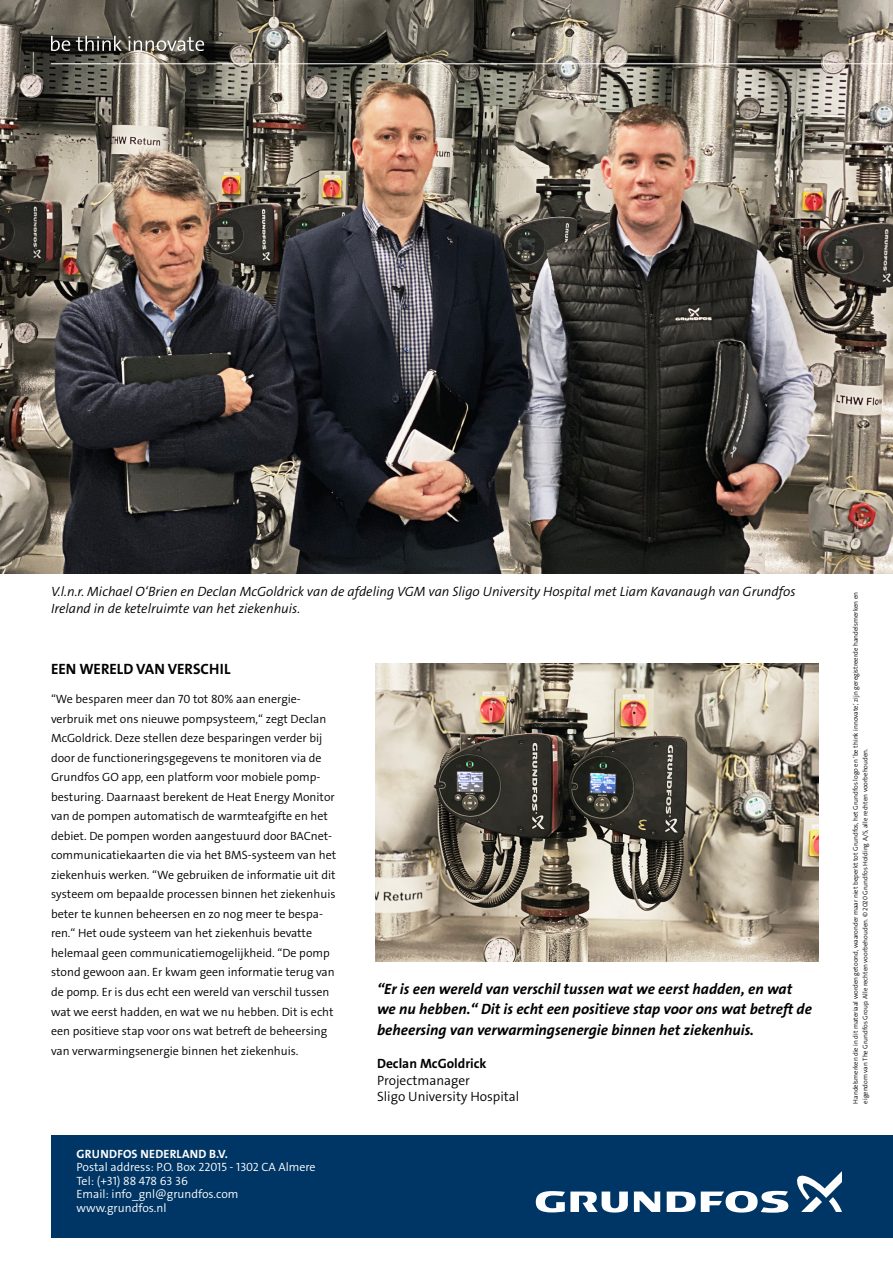
<style>
.page{position:relative;width:893px;height:1263px;background:#fff}
.page>*{position:absolute;margin:0;border:0;box-sizing:border-box;transform-origin:0 0}
.t1{font:15px/19.5px "Grundfos The Sans V2 OT 7 B Italic";color:#000}
.t2{font:15px "Grundfos The Sans V2 OT 7 B";color:#000}
.t3{font:13.5px/16.5px "Grundfos The Sans V2 OT 4 SL Italic";color:#000}
.t4{font:13.5px/16.5px "Grundfos The Sans V2 OT 4 SL";color:#000}
.t5{font:13.5px "Grundfos The Sans V2 OT 7 B";color:#000}
.t6{font:12px/19.5px "Grundfos The Sans V2 OT 4 SL";color:#000}
.t7{font:12px/13.5px "Grundfos The Sans V2 OT 4 SL";color:#fff}
.t8{font:12px "Grundfos The Sans V2 OT 7 B";letter-spacing:.015em;color:#fff}
.t9{font:6.75px/9.8px "Grundfos The Sans V2 OT 4 SL";color:#000}
</style>
<div class="page">
<img style="left:0;top:0;width:893px;height:574px">
<div style="left:51px;top:1135px;width:842px;height:102px;background:#003665"></div>
<hr style="left:51px;top:63px;width:842px;height:1px;background:#fff">
<svg style="left:634px;top:1191px;width:26px;height:21px"></svg>
<svg style="left:536px;top:1191px;width:92px;height:21px"></svg>
<svg style="left:667px;top:1191px;width:121px;height:22px"></svg>
<svg style="left:797px;top:1171px;width:45px;height:41px"></svg>
<svg style="left:51px;top:36px;width:19px;height:15px"></svg>
<svg style="left:76px;top:36px;width:46px;height:15px"></svg>
<svg style="left:128px;top:36px;width:76px;height:15px"></svg>
<img style="left:376px;top:663px;width:442px;height:298px">
<p class="t3" style="left:51px;top:583px;width:746px">V.l.n.r. Michael O‘Brien en Declan McGoldrick van de afdeling VGM van Sligo University Hospital met Liam Kavanaugh van Grundfos<br>Ireland in de ketelruimte van het ziekenhuis.</p>
<p class="t2" style="left:51px;top:660px;width:181px">EEN WERELD VAN VERSCHIL</p>
<p class="t6" style="left:51px;top:690px;width:287px">“We besparen meer dan 70 tot 80% aan energie&shy;verbruik met ons nieuwe pompsysteem,“ zegt Declan McGoldrick. Deze stellen deze besparingen verder bij door de functioneringsgegevens te monitoren via de Grundfos GO app, een platform voor mobiele pomp&shy;besturing. Daarnaast berekent de Heat Energy Monitor van de pompen automatisch de warmteafgifte en het debiet. De pompen worden aangestuurd door BACnet&shy;communicatiekaarten die via het BMS-systeem van het ziekenhuis werken. “We gebruiken de informatie uit dit systeem om bepaalde processen binnen het ziekenhuis beter te kunnen beheersen en zo nog meer te bespa&shy;ren.“ Het oude systeem van het ziekenhuis bevatte helemaal geen communicatiemogelijkheid. “De pomp stond gewoon aan. Er kwam geen informatie terug van de pomp. Er is dus echt een wereld van verschil tussen wat we eerst hadden, en wat we nu hebben. Dit is echt een positieve stap voor ons wat betreft de beheersing van verwarmingsenergie binnen het ziekenhuis.</p>
<p class="t8" style="left:77px;top:1146px;width:153px">GRUNDFOS NEDERLAND B.V.</p>
<p class="t7" style="left:77px;top:1161px;width:241px">Postal address: P.O. Box 22015 - 1302 CA Almere<br>Tel: (+31) 88 478 63 36<br>Email: info_gnl@grundfos.com www.grundfos.nl</p>
<p class="t1" style="left:377px;top:980px;width:436px">“Er is een wereld van verschil tussen wat we eerst hadden, en wat we nu hebben.“ Dit is echt een positieve stap voor ons wat betreft de</p>
<p class="t1" style="left:377px;top:1020px;width:379px">beheersing van verwarmingsenergie binnen het ziekenhuis.</p>
<p class="t5" style="left:377px;top:1055px;width:111px">Declan McGoldrick</p>
<p class="t4" style="left:377px;top:1072px;width:144px">Projectmanager<br>Sligo University Hospital</p>
<p class="t9" style="left:851px;top:1103px;width:513px;rotate:-90deg">Handelsmerken die in dit materiaal worden getoond, waaronder maar niet beperkt tot Grundfos, het Grundfos logo en ‘be think innovate‘, zijn geregistreerde handelsmerken en eigendom van The Grundfos Group. Alle rechten voorbehouden. © 2020 Grundfos Holding A/S, alle rechten voorbehouden.</p>
</div>
